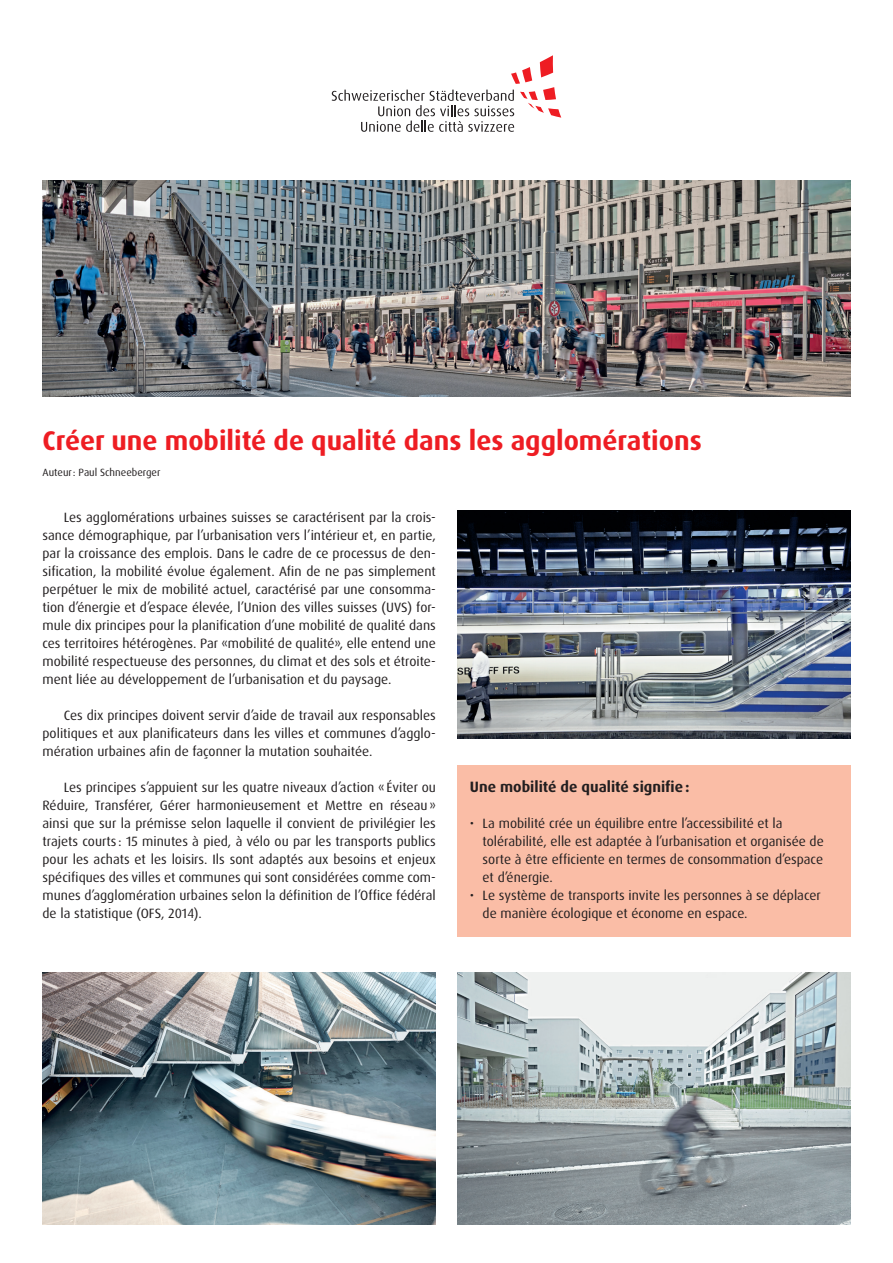
<style>
.page{position:relative;width:893px;height:1263px;background:#fff}
.page>*{position:absolute;margin:0;border:0;box-sizing:border-box;transform-origin:0 0}
.t1{font:700 27px "Dax OT";color:#ee1d23}
.t2{font:700 15px "Dax OT";color:#231f20}
.t3{font:13.5px/18px "Dax OT";color:#231f20;text-align:justify}
.t4{font:10.5px "Dax OT";color:#231f20}
</style>
<div class="page">
<img style="left:43px;top:180px;width:807px;height:216px">
<svg style="left:332px;top:55px;width:229px;height:77px"></svg>
<div style="left:457px;top:765px;width:393px;height:171px;background:#fabda6"></div>
<img style="left:43px;top:972px;width:393px;height:252px">
<img style="left:457px;top:511px;width:393px;height:227px">
<img style="left:457px;top:972px;width:393px;height:252px">
<h1 class="t1" style="left:43px;top:423px;width:661px">Créer une mobilité de qualité dans les agglomérations</h1>
<p class="t4" style="left:43px;top:466px;width:119px">Auteur: Paul Schneeberger</p>
<p class="t3" style="left:43px;top:508px;width:395px;text-indent:21px">Les agglomérations urbaines suisses se caractérisent par la crois&shy;sance démographique, par l’urbanisation vers l’intérieur et, en partie, par la croissance des emplois. Dans le cadre de ce processus de den&shy;sification, la mobilité évolue également. Afin de ne pas simplement perpétuer le mix de mobilité actuel, caractérisé par une consomma&shy;tion d’énergie et d’espace élevée, l’Union des villes suisses (UVS) for&shy;mule dix principes pour la planification d’une mobilité de qualité dans ces territoires hétérogènes. Par «mobilité de qualité», elle entend une mobilité respectueuse des personnes, du climat et des sols et étroite&shy;ment liée au développement de l’urbanisation et du paysage.</p>
<p class="t3" style="left:43px;top:706px;width:395px;text-indent:21px">Ces dix principes doivent servir d’aide de travail aux responsables politiques et aux planificateurs dans les villes et communes d’agglo&shy;mération urbaines afin de façonner la mutation souhaitée.</p>
<p class="t3" style="left:43px;top:778px;width:395px;text-indent:21px">Les principes s’appuient sur les quatre niveaux d’action « Éviter ou Réduire, Transférer, Gérer harmonieusement et Mettre en réseau» ainsi que sur la prémisse selon laquelle il convient de privilégier les trajets courts : 15 minutes à pied, à vélo ou par les transports publics pour les achats et les loisirs. Ils sont adaptés aux besoins et enjeux spécifiques des villes et communes qui sont considérées comme com&shy;munes d’agglomération urbaines selon la définition de l’Office fédéral de la statistique (OFS, 2014).</p>
<p class="t2" style="left:470px;top:777px;width:221px">Une mobilité de qualité signifie:</p>
<p class="t3" style="left:483px;top:814px;width:343px;text-align:left;text-indent:-13px">• La mobilité crée un équilibre entre l’accessibilité et la tolérabilité, elle est adaptée à l’urbanisation et organisée de sorte à être efficiente en termes de consommation d’espace et d’énergie.</p>
<p class="t3" style="left:483px;top:886px;width:340px;text-indent:-13px">• Le système de transports invite les personnes à se déplacer de manière écologique et économe en espace.</p>
</div>
